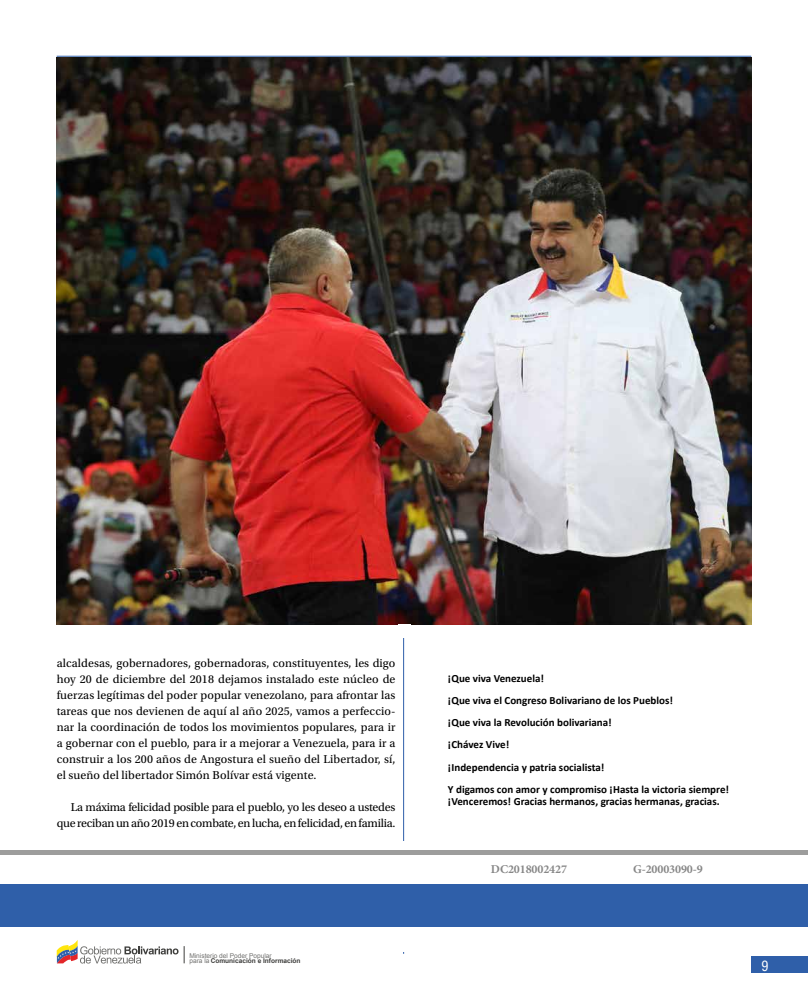
<style>
.page{position:relative;width:808px;height:1007px;background:#fff}
.page>*{position:absolute;margin:0;border:0;box-sizing:border-box;transform-origin:0 0}
.t1{font:condensed 14px "Helvetica LT Std";color:#fff}
.t2{font:12px/16px "Utopia Std";letter-spacing:-.02em;color:#000;text-align:justify}
.t3{font:700 12px "Minion Pro";letter-spacing:-.01em;color:#878787}
.t4{font:700 11px/22.1px "Calibri";color:#000}
.t5{font:6.6px/5.9px "Arial";color:#70706e}
.s1{font-weight:700;color:#3d3d3b}
</style>
<div class="page">
<div style="left:751px;top:956px;width:57px;height:16px;background:#2f5fa9"></div>
<hr style="left:57px;top:56px;width:694px;height:1px;background:#2f5fa9">
<hr style="left:403px;top:105px;width:1px;height:848px;background:#2f5fa9">
<img style="left:57px;top:57px;width:694px;height:567px">
<div style="left:397px;top:841px;width:12px;height:111px;background:#fff"></div>
<div style="left:0;top:884px;width:808px;height:42px;background:#2f5fa9"></div>
<svg style="left:57px;top:940px;width:128px;height:23px"></svg>
<hr style="left:0;top:850px;width:808px;height:4px;background:#9d9d9c">
<div style="left:398px;top:624px;width:12px;height:13px;background:#fff"></div>
<p class="t2" style="left:57px;top:655px;width:340px">alcaldesas, gobernadores, gobernadoras, constituyentes, les digo hoy 20 de diciembre del 2018 dejamos instalado este núcleo de fuerzas legítimas del poder popular venezolano, para afrontar las tareas que nos devienen de aquí al año 2025, vamos a perfeccio&shy;nar la coordinación de todos los movimientos populares, para ir a gobernar con el pueblo, para ir a mejorar a Venezuela, para ir a construir a los 200 años de Angostura el sueño del Libertador, sí, el sueño del libertador Simón Bolívar está vigente.</p>
<p class="t2" style="left:57px;top:799px;width:340px;text-align:right">La máxima felicidad posible para el pueblo, yo les deseo a ustedes que reciban un año 2019 en combate, en lucha, en felicidad, en familia.</p>
<p class="t5" style="left:189px;top:952px;width:113px">Ministerio del Poder Popular<br>para la <span class="s1">Comunicación e Información</span></p>
<p class="t4" style="left:448px;top:667px;width:283px">¡Que viva Venezuela!<br>¡Que viva el Congreso Bolivariano de los Pueblos!<br>¡Que viva la Revolución bolivariana!<br>¡Chávez Vive!<br>¡Independencia y patria socialista!<br>Y digamos con amor y compromiso ¡Hasta la victoria siempre!</p>
<p class="t4" style="left:448px;top:789px;width:273px">¡Venceremos! Gracias hermanos, gracias hermanas, gracias.</p>
<p class="t3" style="left:491px;top:861px;width:78px">DC2018002427</p>
<p class="t3" style="left:633px;top:861px;width:71px">G-20003090-9</p>
<p class="t1" style="left:761px;top:956px;width:8px">9</p>
</div>
